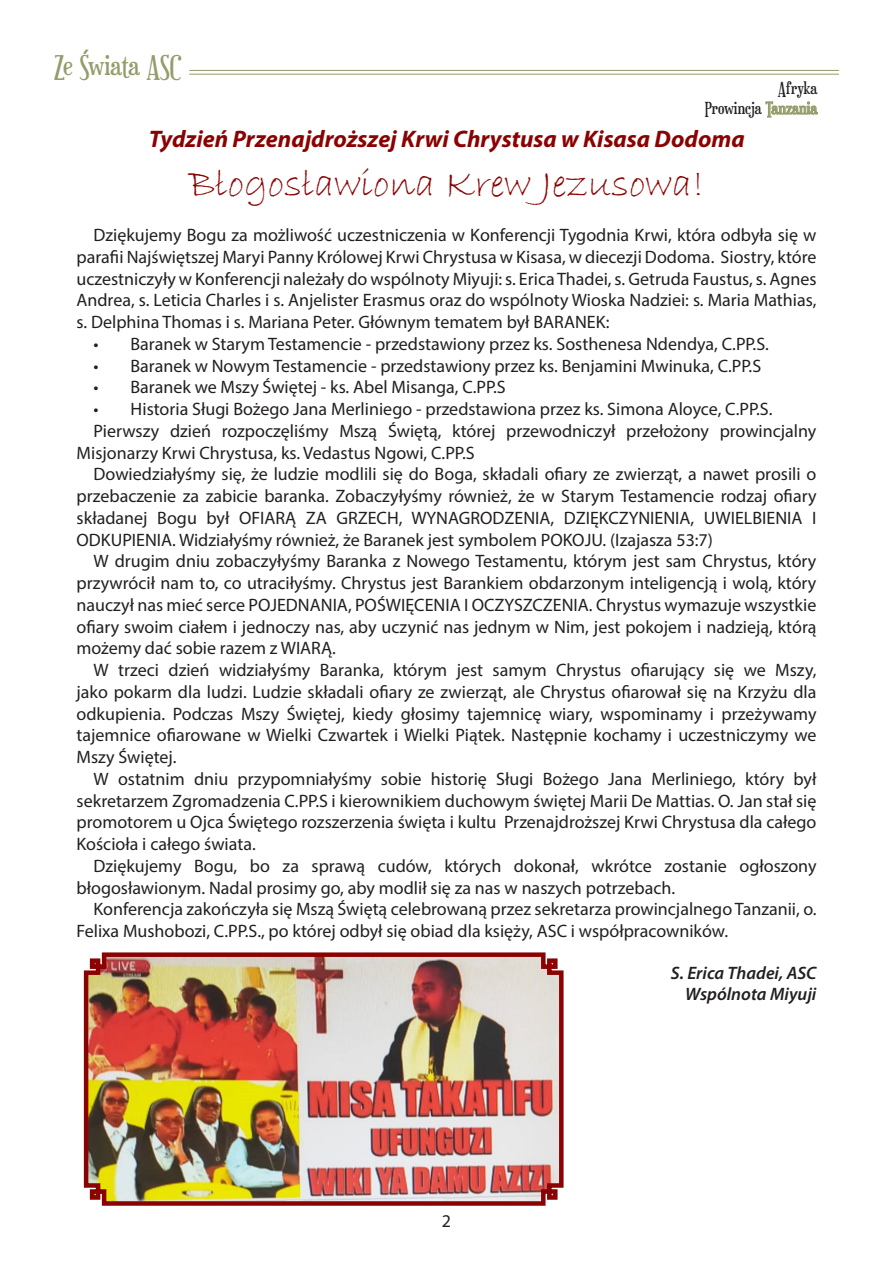
<style>
.page{position:relative;width:893px;height:1263px;background:#fff}
.page>*{position:absolute;margin:0;border:0;box-sizing:border-box;transform-origin:0 0}
.t1{font:40.5px "Bradley Hand ITC";color:#8b0202}
.t2{font:27px "Euphorigenic";letter-spacing:-.01em;color:#939d6c}
.t3{font:italic 700 24px "Myriad Pro";color:#8b0202}
.t4{font:18px/21.8px "Myriad Pro";color:#231f20;text-align:justify}
.t5{font:italic 600 18px "Myriad Pro";color:#231f20}
.t6{font:16.5px "Euphorigenic";color:#231f20}
.s1{color:#939d6c}
</style>
<div class="page">
<img style="left:83px;top:952px;width:481px;height:254px">
<hr style="left:189px;top:70px;width:650px;height:1px;background:#939d6c">
<hr style="left:189px;top:74px;width:650px;height:1px;background:#939d6c">
<p class="t2" style="left:54px;top:49px;width:130px">Ze Świata ASC</p>
<p class="t6" style="left:778px;top:78px;width:41px">Afryka</p>
<p class="t6" style="left:705px;top:98px;width:114px">Prowincja <span class="s1">Tanzania</span></p>
<p class="t3" style="left:149px;top:123px;width:597px">Tydzień Przenajdroższej Krwi Chrystusa w Kisasa Dodoma</p>
<p class="t1" style="left:189px;top:157px;width:517px">Błogosławiona Krew Jezusowa!</p>
<p class="t4" style="left:77px;top:224px;width:741px;text-indent:17px">Dziękujemy Bogu za możliwość uczestniczenia w Konferencji Tygodnia Krwi, która odbyła się w parafii Najświętszej Maryi Panny Królowej Krwi Chrystusa w Kisasa, w diecezji Dodoma. Siostry, które uczestniczyły w Konferencji należały do wspólnoty Miyuji: s. Erica Thadei, s. Getruda Faustus, s. Agnes Andrea, s. Leticia Charles i s. Anjelister Erasmus oraz do wspólnoty Wioska Nadziei: s. Maria Mathias, s. Delphina Thomas i s. Mariana Peter. Głównym tematem był BARANEK:</p>
<p class="t4" style="left:94px;top:333px;width:677px">• Baranek w Starym Testamencie - przedstawiony przez ks. Sosthenesa Ndendya, C.PP.S.</p>
<p class="t4" style="left:94px;top:354px;width:669px">• Baranek w Nowym Testamencie - przedstawiony przez ks. Benjamini Mwinuka, C.PP.S</p>
<p class="t4" style="left:94px;top:376px;width:414px">• Baranek we Mszy Świętej - ks. Abel Misanga, C.PP.S</p>
<p class="t4" style="left:94px;top:398px;width:680px">• Historia Sługi Bożego Jana Merliniego - przedstawiona przez ks. Simona Aloyce, C.PP.S.</p>
<p class="t4" style="left:77px;top:420px;width:741px;text-indent:17px">Pierwszy dzień rozpoczęliśmy Mszą Świętą, której przewodniczył przełożony prowincjalny<br>Misjonarzy Krwi Chrystusa, ks. Vedastus Ngowi, C.PP.S</p>
<p class="t4" style="left:77px;top:463px;width:741px;text-indent:17px">Dowiedziałyśmy się, że ludzie modlili się do Boga, składali ofiary ze zwierząt, a nawet prosili o przebaczenie za zabicie baranka. Zobaczyłyśmy również, że w Starym Testamencie rodzaj ofiary składanej Bogu był OFIARĄ ZA GRZECH, WYNAGRODZENIA, DZIĘKCZYNIENIA, UWIELBIENIA I ODKUPIENIA. Widziałyśmy również, że Baranek jest symbolem POKOJU. (Izajasza 53:7)</p>
<p class="t4" style="left:77px;top:550px;width:741px;text-indent:17px">W drugim dniu zobaczyłyśmy Baranka z Nowego Testamentu, którym jest sam Chrystus, który przywrócił nam to, co utraciłyśmy. Chrystus jest Barankiem obdarzonym inteligencją i wolą, który nauczył nas mieć serce POJEDNANIA, POŚWIĘCENIA I OCZYSZCZENIA. Chrystus wymazuje wszystkie ofiary swoim ciałem i jednoczy nas, aby uczynić nas jednym w Nim, jest pokojem i nadzieją, którą możemy dać sobie razem z WIARĄ.</p>
<p class="t4" style="left:77px;top:659px;width:741px;text-indent:17px">W trzeci dzień widziałyśmy Baranka, którym jest samym Chrystus ofiarujący się we Mszy, jako pokarm dla ludzi. Ludzie składali ofiary ze zwierząt, ale Chrystus ofiarował się na Krzyżu dla odkupienia. Podczas Mszy Świętej, kiedy głosimy tajemnicę wiary, wspominamy i przeżywamy tajemnice ofiarowane w Wielki Czwartek i Wielki Piątek. Następnie kochamy i uczestniczymy we Mszy Świętej.</p>
<p class="t4" style="left:77px;top:768px;width:741px;text-indent:17px">W ostatnim dniu przypomniałyśmy sobie historię Sługi Bożego Jana Merliniego, który był sekretarzem Zgromadzenia C.PP.S i kierownikiem duchowym świętej Marii De Mattias. O. Jan stał się promotorem u Ojca Świętego rozszerzenia święta i kultu Przenajdroższej Krwi Chrystusa dla całego Kościoła i całego świata.</p>
<p class="t4" style="left:77px;top:855px;width:741px;text-indent:17px">Dziękujemy Bogu, bo za sprawą cudów, których dokonał, wkrótce zostanie ogłoszony błogosławionym. Nadal prosimy go, aby modlił się za nas w naszych potrzebach.</p>
<p class="t4" style="left:77px;top:898px;width:741px;text-indent:17px">Konferencja zakończyła się Mszą Świętą celebrowaną przez sekretarza prowincjalnego Tanzanii, o.<br>Felixa Mushobozi, C.PP.S., po której odbył się obiad dla księży, ASC i współpracowników.</p>
<p class="t5" style="left:671px;top:961px;width:147px">S. Erica Thadei, ASC</p>
<p class="t5" style="left:685px;top:982px;width:133px">Wspólnota Miyuji</p>
<p class="t4" style="left:442px;top:1209px;width:11px">2</p>
</div>
